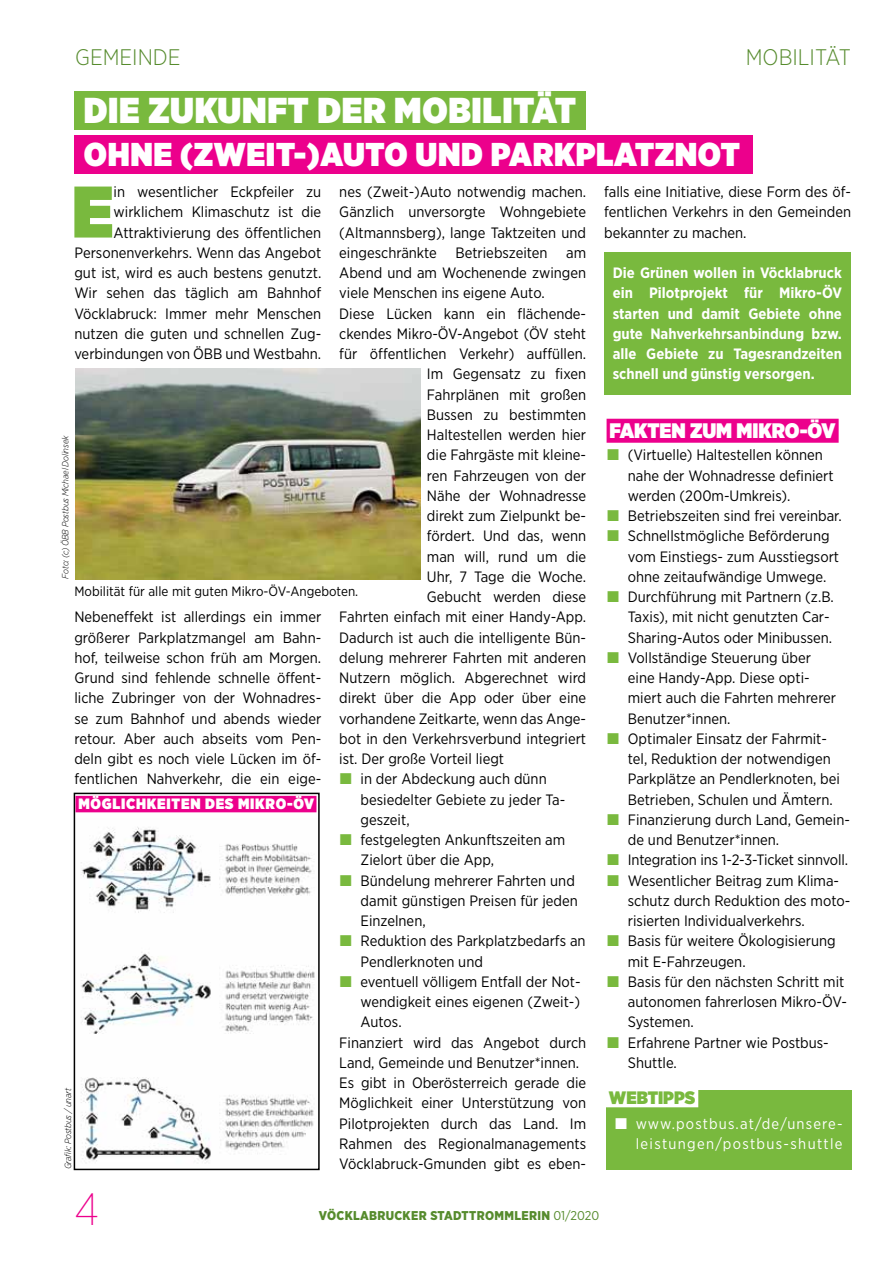
<style>
.page{position:relative;width:893px;height:1263px;background:#fff}
.page>*{position:absolute;margin:0;border:0;box-sizing:border-box;transform-origin:0 0}
.t1{font:900 72.9px "Gotham Narrow";color:#79b93e}
.t2{font:200 45px "Gotham Narrow";color:#ec008c}
.t3{font:900 36px "Gotham Narrow";letter-spacing:.02em;color:#fff}
.t4{font:900 33px "Gotham Narrow";letter-spacing:.02em;color:#fff}
.t5{font:300 22.5px "Gotham Narrow";color:#568b2d}
.t6{font:900 21px "Gotham Narrow";color:#fff}
.t7{font:900 18px "Gotham Narrow";color:#79b93e}
.t8{font:15px/20.2px "Gotham Narrow";color:#000;text-align:justify}
.t9{font:700 15px/20.2px "Gotham Narrow";color:#fff;text-align:justify}
.t10{font:15px/20.2px "Gotham Narrow";letter-spacing:.09em;color:#fff}
.t11{font:900 15px "Gotham Narrow";color:#fff}
.t12{font:13.5px "Gotham Narrow";color:#000}
.t13{font:900 12.75px "Gotham Narrow";letter-spacing:.025em;color:#568b2d}
.t14{font:italic 300 9px "Gotham Narrow";letter-spacing:-.02em;color:#000}
.s1{font-weight:400}
</style>
<div class="page">
<div style="left:74px;top:91px;width:512px;height:39px;background:#79b93e"></div>
<div style="left:74px;top:135px;width:679px;height:38px;background:#ec008c"></div>
<div style="left:607px;top:419px;width:232px;height:24px;background:#ec008c"></div>
<div style="left:606px;top:1090px;width:245px;height:79px;background:#79b93e"></div>
<div style="left:606px;top:1086px;width:92px;height:21px;background:#fff"></div>
<img style="left:75px;top:368px;width:346px;height:211px">
<img style="left:81px;top:827px;width:234px;height:335px">
<div style="left:74px;top:793px;width:246px;height:377px;border:2px solid #000"></div>
<div style="left:75px;top:796px;width:241px;height:16px;background:#ec008c"></div>
<div style="left:604px;top:252px;width:246px;height:142px;background:#79b93e"></div>
<h3 class="t5" style="left:75px;top:43px;width:107px">GEMEINDE</h3>
<h3 class="t5" style="left:746px;top:43px;width:107px">MOBILITÄT</h3>
<h3 class="t3" style="left:84px;top:86px;width:111px">DIE ZUKUNFT</h3>
<h3 class="t3" style="left:317px;top:86px;width:125px">DER MOBILIT</h3>
<h3 class="t3" style="left:532px;top:86px;width:44px">ÄT</h3>
<h3 class="t4" style="left:84px;top:132px;width:152px">OHNE (ZWEIT</h3>
<h3 class="t4" style="left:294px;top:132px;width:72px">-)AUTO</h3>
<h3 class="t4" style="left:416px;top:132px;width:23px">UND</h3>
<h3 class="t4" style="left:491px;top:132px;width:22px">PARK</h3>
<h3 class="t4" style="left:576px;top:132px;width:42px">PLATZNOT</h3>
<h1 class="t1" style="left:72px;top:162px;width:43px">E</h1>
<p class="t8" style="left:604px;top:181px;width:248px">falls eine Initiative, diese Form des öf&shy;fentlichen Verkehrs in den Gemeinden bekannter zu machen.</p>
<p class="t8" style="left:74px;top:181px;width:248px;text-align:right">in wesentlicher Eckpfeiler zu wirklichem Klimaschutz ist die Attraktivierung des öffentlichen Personenverkehrs. Wenn das Angebot gut ist, wird es auch bestens genutzt.<br>Wir sehen das täglich am Bahnhof Vöcklabruck: Immer mehr Menschen nutzen die guten und schnellen Zug&shy;verbindungen von ÖBB und Westbahn.</p>
<p class="t8" style="left:339px;top:181px;width:248px">nes (Zweit-)Auto notwendig machen.</p>
<p class="t8" style="left:339px;top:202px;width:248px">Gänzlich unversorgte Wohngebiete</p>
<p class="t8" style="left:339px;top:222px;width:248px">(Altmannsberg), lange Taktzeiten und</p>
<p class="t8" style="left:339px;top:242px;width:248px">eingeschränkte Betriebszeiten am</p>
<p class="t8" style="left:339px;top:262px;width:248px">Abend und am Wochenende zwingen</p>
<p class="t8" style="left:339px;top:283px;width:207px">viele Menschen ins eigene Auto.</p>
<p class="t8" style="left:339px;top:303px;width:248px">Diese Lücken kann ein flächende-</p>
<p class="t8" style="left:339px;top:323px;width:248px">ckendes Mikro-ÖV-Angebot (ÖV steht</p>
<p class="t8" style="left:339px;top:343px;width:248px">für öffentlichen Verkehr) auffüllen.</p>
<p class="t8" style="left:427px;top:364px;width:161px">Im Gegensatz zu fixen</p>
<p class="t8" style="left:427px;top:384px;width:161px">Fahrplänen mit großen</p>
<p class="t8" style="left:427px;top:404px;width:161px">Bussen zu bestimmten</p>
<p class="t8" style="left:427px;top:424px;width:161px">Haltestellen werden hier</p>
<p class="t8" style="left:427px;top:445px;width:161px">die Fahrgäste mit kleine-</p>
<p class="t8" style="left:427px;top:465px;width:161px">ren Fahrzeugen von der</p>
<p class="t8" style="left:427px;top:485px;width:161px">Nähe der Wohnadresse</p>
<p class="t8" style="left:427px;top:505px;width:161px">direkt zum Zielpunkt be-</p>
<p class="t8" style="left:427px;top:526px;width:161px">fördert. Und das, wenn</p>
<p class="t8" style="left:427px;top:546px;width:161px">man will, rund um die</p>
<p class="t8" style="left:427px;top:566px;width:161px">Uhr, 7 Tage die Woche.</p>
<p class="t8" style="left:427px;top:586px;width:161px">Gebucht werden diese</p>
<p class="t8" style="left:339px;top:607px;width:248px">Fahrten einfach mit einer Handy-App.</p>
<p class="t8" style="left:339px;top:627px;width:248px">Dadurch ist auch die intelligente Bün-</p>
<p class="t8" style="left:339px;top:647px;width:248px">delung mehrerer Fahrten mit anderen</p>
<p class="t8" style="left:339px;top:667px;width:248px">Nutzern möglich. Abgerechnet wird</p>
<p class="t8" style="left:339px;top:688px;width:248px">direkt über die App oder über eine</p>
<p class="t8" style="left:339px;top:708px;width:248px">vorhandene Zeitkarte, wenn das Ange-</p>
<p class="t8" style="left:339px;top:728px;width:248px">bot in den Verkehrsverbund integriert</p>
<p class="t8" style="left:339px;top:748px;width:166px">ist. Der große Vorteil liegt</p>
<p class="t8" style="left:361px;top:769px;width:188px">in der Abdeckung auch dünn</p>
<p class="t8" style="left:361px;top:789px;width:206px">besiedelter Gebiete zu jeder Ta-</p>
<p class="t8" style="left:361px;top:809px;width:51px">geszeit,</p>
<p class="t8" style="left:361px;top:829px;width:206px">festgelegten Ankunftszeiten am</p>
<p class="t8" style="left:361px;top:850px;width:135px">Zielort über die App,</p>
<p class="t8" style="left:361px;top:870px;width:216px">Bündelung mehrerer Fahrten und</p>
<p class="t8" style="left:361px;top:890px;width:219px">damit günstigen Preisen für jeden</p>
<p class="t8" style="left:361px;top:910px;width:67px">Einzelnen,</p>
<p class="t8" style="left:361px;top:931px;width:227px">Reduktion des Parkplatzbedarfs an</p>
<p class="t8" style="left:361px;top:951px;width:124px">Pendlerknoten und</p>
<p class="t8" style="left:361px;top:971px;width:222px">eventuell völligem Entfall der Not-</p>
<p class="t8" style="left:361px;top:991px;width:221px">wendigkeit eines eigenen (Zweit-)</p>
<p class="t8" style="left:361px;top:1012px;width:43px">Autos.</p>
<p class="t8" style="left:339px;top:1032px;width:248px">Finanziert wird das Angebot durch</p>
<p class="t8" style="left:339px;top:1052px;width:241px">Land, Gemeinde und Benutzer*innen.</p>
<p class="t8" style="left:339px;top:1072px;width:248px">Es gibt in Oberösterreich gerade die</p>
<p class="t8" style="left:339px;top:1093px;width:248px">Möglichkeit einer Unterstützung von</p>
<p class="t8" style="left:339px;top:1113px;width:248px">Pilotprojekten durch das Land. Im</p>
<p class="t8" style="left:339px;top:1133px;width:248px">Rahmen des Regionalmanagements</p>
<p class="t8" style="left:339px;top:1153px;width:248px">Vöcklabruck-Gmunden gibt es eben-</p>
<p class="t9" style="left:613px;top:263px;width:231px">Die Grünen wollen in Vöcklabruck ein Pilotprojekt für Mikro-ÖV starten und damit Gebiete ohne gute Nahverkehrsanbindung bzw. alle Gebiete zu Tagesrandzeiten schnell und günstig versorgen.</p>
<h3 class="t6" style="left:610px;top:417px;width:96px">FAKTEN ZUM</h3>
<h3 class="t6" style="left:736px;top:417px;width:29px">MIKRO</h3>
<h3 class="t6" style="left:800px;top:417px;width:37px">-ÖV</h3>
<p class="t8" style="left:628px;top:445px;width:224px;text-align:left">(Virtuelle) Haltestellen können nahe der Wohnadresse definiert werden (200m-Umkreis).<br>Betriebszeiten sind frei vereinbar.<br>Schnellstmögliche Beförderung vom Einstiegs- zum Ausstiegsort ohne zeitaufwändige Umwege.<br>Durchführung mit Partnern (z.B.<br>Taxis), mit nicht genutzten Car-<br>Sharing-Autos oder Minibussen.<br>Vollständige Steuerung über<br>eine Handy-App. Diese opti-<br>miert auch die Fahrten mehrerer<br>Benutzer*innen.<br>Optimaler Einsatz der Fahrmit-<br>tel, Reduktion der notwendigen<br>Parkplätze an Pendlerknoten, bei<br>Betrieben, Schulen und Ämtern.<br>Finanzierung durch Land, Gemein&shy;de und Benutzer*innen.<br>Integration ins 1-2-3-Ticket sinnvoll.<br>Wesentlicher Beitrag zum Klima&shy;schutz durch Reduktion des moto&shy;risierten Individualverkehrs.<br>Basis für weitere Ökologisierung mit E-Fahrzeugen.<br>Basis für den nächsten Schritt mit autonomen fahrerlosen Mikro-ÖV-<br>Systemen.<br>Erfahrene Partner wie Postbus-<br>Shuttle.</p>
<p class="t7" style="left:609px;top:1086px;width:88px">WEBTIPPS</p>
<p class="t10" style="left:636px;top:1113px;width:208px">www.postbus.at/de/unsere&shy;leistungen/postbus-shuttle</p>
<p class="t14" style="left:60px;top:578px;width:144px;rotate:-90deg">Foto: (c) ÖBB Postbus Michael Dolinsek</p>
<p class="t12" style="left:74px;top:583px;width:285px">Mobilität für alle mit guten Mikro-ÖV-Angeboten.</p>
<p class="t8" style="left:74px;top:607px;width:248px">Nebeneffekt ist allerdings ein immer größerer Parkplatzmangel am Bahn&shy;hof, teilweise schon früh am Morgen.<br>Grund sind fehlende schnelle öffent&shy;liche Zubringer von der Wohnadres&shy;se zum Bahnhof und abends wieder retour. Aber auch abseits vom Pen&shy;deln gibt es noch viele Lücken im öf&shy;fentlichen Nahverkehr, die ein eige-</p>
<p class="t11" style="left:78px;top:794px;width:23px">MÖGLICHKEITEN</p>
<p class="t11" style="left:205px;top:794px;width:11px">DES</p>
<p class="t11" style="left:238px;top:794px;width:22px">MIKRO</p>
<p class="t11" style="left:287px;top:794px;width:29px">-ÖV</p>
<p class="t14" style="left:63px;top:1169px;width:83px;rotate:-90deg">Grafik: Postbus /unart</p>
<h2 class="t2" style="left:74px;top:1181px;width:26px">4</h2>
<p class="t13" style="left:319px;top:1207px;width:282px">VÖCKLABRUCKER STADTTROMMLERIN <span class="s1">01/2020</span></p>
</div>
